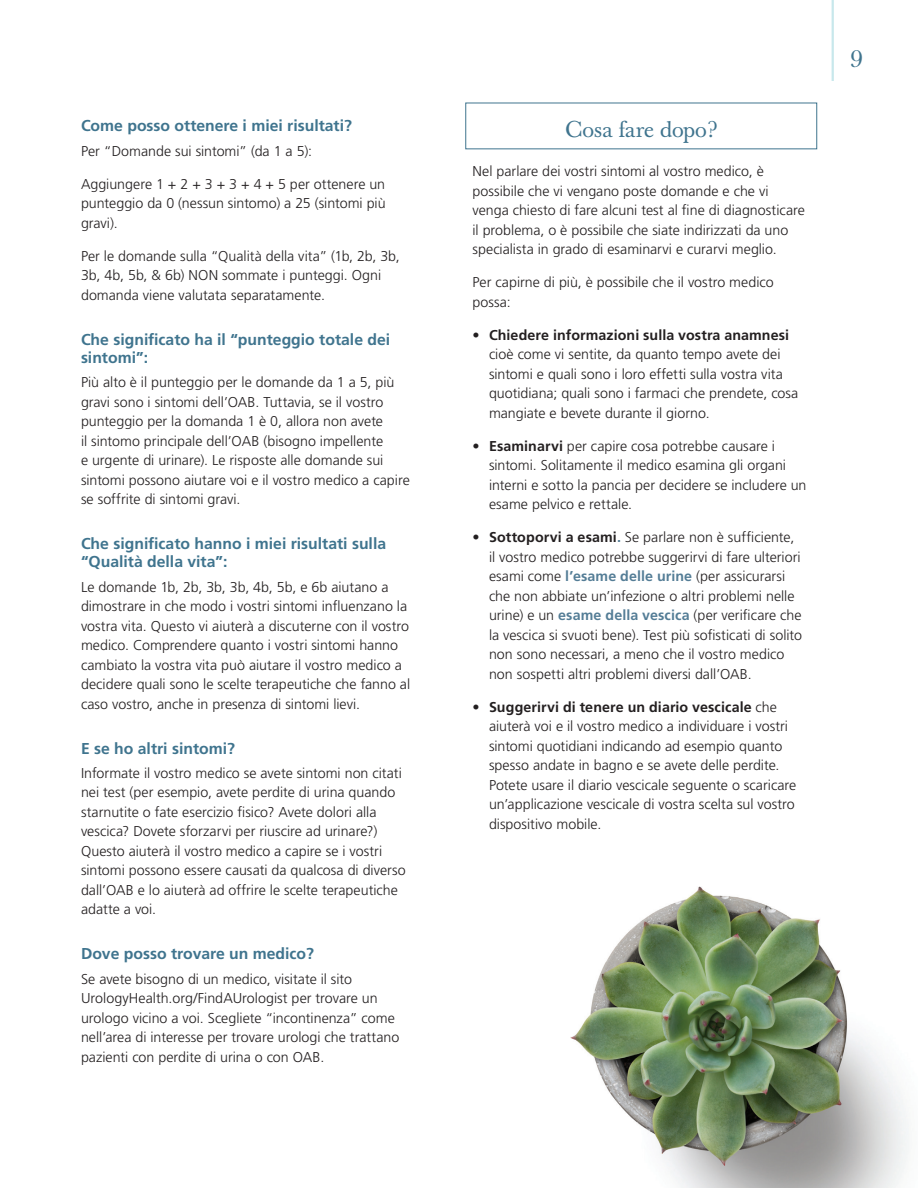
<style>
.page{position:relative;width:918px;height:1188px;background:#fff}
.page>*{position:absolute;margin:0;border:0;box-sizing:border-box;transform-origin:0 0}
.t1{font:24px "Baskerville BE";color:#3f748e}
.SubHead{font:22.5px "Baskerville";letter-spacing:-.005em;color:#3f748e}
.sub_subhead_10_5{font:700 15.75px/18px "Frutiger LT Pro";color:#3f748e}
.Body_Copy{font:300 14.25px/19.5px "Frutiger LT Pro";color:#231f20}
.Tabs{font:300 14.25px/19.5px "Frutiger LT Pro";color:#231f20}
.s1{font-weight:700}
.s2{font-weight:700;color:#547d96}
</style>
<div class="page">
<hr style="left:832px;top:0;width:2px;height:81px;background:#c8e8ec">
<img style="left:570px;top:886px;width:339px;height:302px">
<p class="sub_subhead_10_5" style="left:81px;top:117px;width:273px">Come posso ottenere i miei risultati?</p>
<p class="Body_Copy" style="left:81px;top:141px;width:233px">Per “Domande sui sintomi” (da 1 a 5):</p>
<p class="Body_Copy" style="left:81px;top:174px;width:306px;text-align:justify">Aggiungere 1 + 2 + 3 + 3 + 4 + 5 per ottenere un punteggio da 0 (nessun sintomo) a 25 (sintomi più gravi).</p>
<p class="Body_Copy" style="left:81px;top:246px;width:320px">Per le domande sulla “Qualità della vita” (1b, 2b, 3b,<br>3b, 4b, 5b, &amp; 6b) NON sommate i punteggi. Ogni domanda viene valutata separatamente.</p>
<p class="sub_subhead_10_5" style="left:81px;top:330px;width:311px">Che significato ha il “punteggio totale dei sintomi”:</p>
<p class="Body_Copy" style="left:81px;top:373px;width:330px">Più alto è il punteggio per le domande da 1 a 5, più gravi sono i sintomi dell’OAB. Tuttavia, se il vostro punteggio per la domanda 1 è 0, allora non avete<br>il sintomo principale dell’OAB (bisogno impellente<br>e urgente di urinare). Le risposte alle domande sui sintomi possono aiutare voi e il vostro medico a capire se soffrite di sintomi gravi.</p>
<p class="sub_subhead_10_5" style="left:81px;top:535px;width:307px">Che significato hanno i miei risultati sulla “Qualità della vita”:</p>
<p class="Body_Copy" style="left:81px;top:577px;width:331px">Le domande 1b, 2b, 3b, 3b, 4b, 5b, e 6b aiutano a dimostrare in che modo i vostri sintomi influenzano la vostra vita. Questo vi aiuterà a discuterne con il vostro medico. Comprendere quanto i vostri sintomi hanno cambiato la vostra vita può aiutare il vostro medico a decidere quali sono le scelte terapeutiche che fanno al caso vostro, anche in presenza di sintomi lievi.</p>
<p class="sub_subhead_10_5" style="left:81px;top:739px;width:156px">E se ho altri sintomi?</p>
<p class="Body_Copy" style="left:81px;top:763px;width:326px">Informate il vostro medico se avete sintomi non citati nei test (per esempio, avete perdite di urina quando starnutite o fate esercizio fisico? Avete dolori alla vescica? Dovete sforzarvi per riuscire ad urinare?)<br>Questo aiuterà il vostro medico a capire se i vostri sintomi possono essere causati da qualcosa di diverso dall’OAB e lo aiuterà ad offrire le scelte terapeutiche adatte a voi.</p>
<p class="sub_subhead_10_5" style="left:81px;top:945px;width:235px">Dove posso trovare un medico?</p>
<p class="Body_Copy" style="left:81px;top:969px;width:320px">Se avete bisogno di un medico, visitate il sito UrologyHealth.org/FindAUrologist per trovare un urologo vicino a voi. Scegliete “incontinenza” come nell’area di interesse per trovare urologi che trattano pazienti con perdite di urina o con OAB.</p>
<p class="SubHead" style="left:565px;top:116px;width:153px">Cosa fare dopo?</p>
<p class="Body_Copy" style="left:472px;top:162px;width:334px">Nel parlare dei vostri sintomi al vostro medico, è possibile che vi vengano poste domande e che vi venga chiesto di fare alcuni test al fine di diagnosticare il problema, o è possibile che siate indirizzati da uno specialista in grado di esaminarvi e curarvi meglio.</p>
<p class="Body_Copy" style="left:472px;top:273px;width:303px">Per capirne di più, è possibile che il vostro medico possa:</p>
<p class="Tabs" style="left:489px;top:325px;width:311px;text-indent:-16px">• <span class="s1">Chiedere informazioni sulla vostra anamnesi </span>cioè come vi sentite, da quanto tempo avete dei sintomi e quali sono i loro effetti sulla vostra vita quotidiana; quali sono i farmaci che prendete, cosa mangiate e bevete durante il giorno.</p>
<p class="Tabs" style="left:489px;top:436px;width:319px;text-indent:-16px">• <span class="s1">Esaminarvi</span> per capire cosa potrebbe causare i sintomi. Solitamente il medico esamina gli organi interni e sotto la pancia per decidere se includere un esame pelvico e rettale.</p>
<p class="Tabs" style="left:489px;top:528px;width:315px;text-indent:-16px">• <span class="s1">Sottoporvi a esami</span><span class="s2">.</span> Se parlare non è sufficiente, il vostro medico potrebbe suggerirvi di fare ulteriori esami come <span class="s2">l’esame delle urine</span> (per assicurarsi che non abbiate un’infezione o altri problemi nelle urine) e un <span class="s2">esame della vescica</span> (per verificare che la vescica si svuoti bene). Test più sofisticati di solito non sono necessari, a meno che il vostro medico non sospetti altri problemi diversi dall’OAB.</p>
<p class="Tabs" style="left:489px;top:697px;width:309px;text-indent:-16px">• <span class="s1">Suggerirvi di tenere un diario vescicale</span> che aiuterà voi e il vostro medico a individuare i vostri sintomi quotidiani indicando ad esempio quanto spesso andate in bagno e se avete delle perdite.<br>Potete usare il diario vescicale seguente o scaricare un’applicazione vescicale di vostra scelta sul vostro dispositivo mobile.</p>
<h1 class="t1" style="left:850px;top:45px;width:14px">9</h1>
</div>
